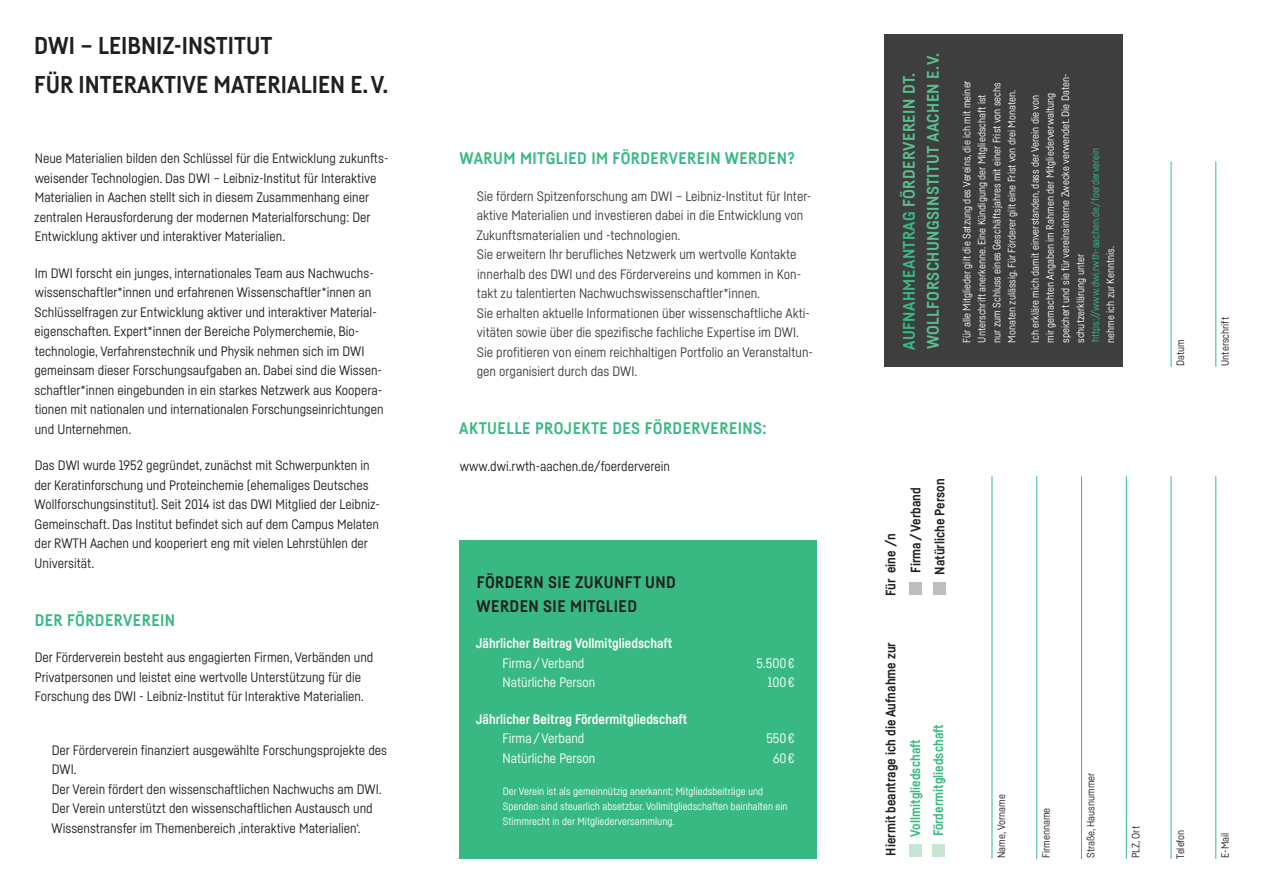
<style>
.page{position:relative;width:1263px;height:893px;background:#fff}
.page>*{position:absolute;margin:0;border:0;box-sizing:border-box;transform-origin:0 0}
.T3___Headline_Fließt{font:700 24px/39px "Fabrikat Kompakt";color:#231f20}
.T4___Subline_Fließte{font:700 16.5px "Fabrikat Kompakt";letter-spacing:.025em;color:#38b983}
.T4___Subline_Fließte-2{font:700 16.5px/24px "Fabrikat Kompakt";letter-spacing:.025em;color:#5abf8e}
.T4___Subline_Fließte-3{font:700 16.5px/24px "Fabrikat Kompakt";letter-spacing:.025em;color:#231f20}
.P1___Fließtext{font:13.5px/19.5px "Fabrikat Kompakt";color:#231f20}
.t1{font:13.5px/19.5px "Fabrikat Kompakt";color:#3e3e3f}
.P1___Fließtext-2{font:13.5px "Fabrikat Kompakt";color:#fff}
.P1___Fließtext-3{font:700 13.5px "Fabrikat Kompakt";color:#fff}
.P1___Fließtext-4{font:700 13.5px "Fabrikat Kompakt";color:#231f20}
.P1___Fließtext-5{font:700 13.5px "Fabrikat Kompakt";color:#38b983}
.P2___Marginalien_nic{font:10.5px/15px "Fabrikat Kompakt";color:#fff}
.P2___Marginalien_ein{font:10.5px/15px "Fabrikat Kompakt";color:#fff}
.P2___Kontaktdaten{font:10.5px "Fabrikat Kompakt";color:#231f20}
.s1{color:#38b983}
</style>
<div class="page">
<div style="left:884px;top:34px;width:239px;height:333px;background:#3e3e3f"></div>
<hr style="left:991px;top:476px;width:1px;height:383px;background:#38b983">
<hr style="left:1036px;top:476px;width:1px;height:383px;background:#38b983">
<hr style="left:1081px;top:476px;width:1px;height:383px;background:#38b983">
<hr style="left:1126px;top:476px;width:1px;height:383px;background:#38b983">
<hr style="left:1171px;top:476px;width:1px;height:383px;background:#38b983">
<hr style="left:1215px;top:476px;width:1px;height:383px;background:#38b983">
<hr style="left:1171px;top:162px;width:1px;height:205px;background:#38b983">
<hr style="left:1215px;top:162px;width:1px;height:205px;background:#38b983">
<div style="left:459px;top:540px;width:357px;height:319px;background:#38b983"></div>
<div style="left:909px;top:844px;width:12px;height:12px;background:#c8e5d4"></div>
<div style="left:932px;top:844px;width:12px;height:12px;background:#c8e5d4"></div>
<div style="left:909px;top:583px;width:12px;height:12px;background:#bcbdc0"></div>
<div style="left:933px;top:583px;width:12px;height:12px;background:#bcbdc0"></div>
<p class="T3___Headline_Fließt" style="left:34px;top:25px;width:356px">DWI – LEIBNIZ-INSTITUT<br>FÜR INTERAKTIVE MATERIALIEN E. V.</p>
<p class="P1___Fließtext" style="left:34px;top:148px;width:356px">Neue Materialien bilden den Schlüssel für die Entwicklung zukunfts&shy;weisender Technologien. Das DWI – Leibniz-Institut für Interaktive Materialien in Aachen stellt sich in diesem Zusammenhang einer zentralen Herausforderung der modernen Materialforschung: Der Entwicklung aktiver und interaktiver Materialien.</p>
<p class="P1___Fließtext" style="left:34px;top:263px;width:351px">Im DWI forscht ein junges, internationales Team aus Nachwuchs&shy;wissenschaftler*innen und erfahrenen Wissenschaftler*innen an Schlüsselfragen zur Entwicklung aktiver und interaktiver Material&shy;eigenschaften. Expert*innen der Bereiche Polymerchemie, Bio&shy;technologie, Verfahrenstechnik und Physik nehmen sich im DWI gemeinsam dieser Forschungsaufgaben an. Dabei sind die Wissen&shy;schaftler*innen eingebunden in ein starkes Netzwerk aus Koopera&shy;tionen mit nationalen und internationalen Forschungseinrichtungen und Unternehmen.</p>
<p class="P1___Fließtext" style="left:34px;top:455px;width:347px">Das DWI wurde 1952 gegründet, zunächst mit Schwerpunkten in der Keratinforschung und Proteinchemie (ehemaliges Deutsches Wollforschungsinstitut). Seit 2014 ist das DWI Mitglied der Leibniz-Gemeinschaft. Das Institut befindet sich auf dem Campus Melaten der RWTH Aachen und kooperiert eng mit vielen Lehrstühlen der Universität.</p>
<p class="T4___Subline_Fließte" style="left:35px;top:610px;width:142px">DER FÖRDERVEREIN</p>
<p class="P1___Fließtext" style="left:35px;top:647px;width:340px">Der Förderverein besteht aus engagierten Firmen, Verbänden und<br>Privatpersonen und leistet eine wertvolle Unterstützung für die<br>Forschung des DWI - Leibniz-Institut für Interaktive Materialien.</p>
<p class="P1___Fließtext" style="left:52px;top:740px;width:337px">Der Förderverein finanziert ausgewählte Forschungsprojekte des<br>DWI.</p>
<p class="P1___Fließtext" style="left:52px;top:779px;width:331px">Der Verein fördert den wissenschaftlichen Nachwuchs am DWI.</p>
<p class="P1___Fließtext" style="left:52px;top:798px;width:323px">Der Verein unterstützt den wissenschaftlichen Austausch und<br>Wissenstransfer im Themenbereich ‚interaktive Materialien‘.</p>
<p class="T4___Subline_Fließte" style="left:460px;top:148px;width:337px">WARUM MITGLIED IM FÖRDERVEREIN WERDEN?</p>
<p class="t1" style="left:476px;top:186px;width:337px">Sie fördern Spitzenforschung am DWI – Leibniz-Institut für Inter&shy;aktive Materialien und investieren dabei in die Entwicklung von<br>Zukunftsmaterialien und -technologien.</p>
<p class="t1" style="left:477px;top:244px;width:326px">Sie erweitern Ihr berufliches Netzwerk um wertvolle Kontakte innerhalb des DWI und des Fördervereins und kommen in Kon&shy;takt zu talentierten Nachwuchswissenschaftler*innen.</p>
<p class="t1" style="left:477px;top:303px;width:335px">Sie erhalten aktuelle Informationen über wissenschaftliche Akti&shy;vitäten sowie über die spezifische fachliche Expertise im DWI.</p>
<p class="t1" style="left:477px;top:342px;width:338px">Sie profitieren von einem reichhaltigen Portfolio an Veranstaltun&shy;gen organisiert durch das DWI.</p>
<p class="T4___Subline_Fließte" style="left:459px;top:418px;width:309px">AKTUELLE PROJEKTE DES FÖRDERVEREINS:</p>
<p class="P1___Fließtext" style="left:460px;top:456px;width:212px">www.dwi.rwth-aachen.de/foerderverein</p>
<p class="T4___Subline_Fließte-3" style="left:477px;top:570px;width:201px">FÖRDERN SIE ZUKUNFT UND<br>WERDEN SIE MITGLIED</p>
<p class="P1___Fließtext-3" style="left:476px;top:635px;width:198px">Jährlicher Beitrag Vollmitgliedschaft</p>
<p class="P1___Fließtext-2" style="left:502px;top:655px;width:83px">Firma / Verband</p>
<p class="P1___Fließtext-2" style="left:756px;top:655px;width:40px">5.500 €</p>
<p class="P1___Fließtext-2" style="left:502px;top:674px;width:94px">Natürliche Person</p>
<p class="P1___Fließtext-2" style="left:767px;top:674px;width:29px">100 €</p>
<p class="P1___Fließtext-3" style="left:476px;top:711px;width:213px">Jährlicher Beitrag Fördermitgliedschaft</p>
<p class="P1___Fließtext-2" style="left:502px;top:730px;width:83px">Firma / Verband</p>
<p class="P1___Fließtext-2" style="left:766px;top:730px;width:30px">550 €</p>
<p class="P1___Fließtext-2" style="left:502px;top:750px;width:94px">Natürliche Person</p>
<p class="P1___Fließtext-2" style="left:773px;top:750px;width:23px">60 €</p>
<p class="P2___Marginalien_ein" style="left:503px;top:783px;width:286px">Der Verein ist als gemeinnützig anerkannt; Mitgliedsbeiträge und<br>Spenden sind steuerlich absetzbar. Vollmitgliedschaften beinhalten ein<br>Stimmrecht in der Mitgliederversammlung.</p>
<p class="T4___Subline_Fließte-2" style="left:897px;top:350px;width:299px;rotate:-90deg"><span class="s1">AUFNAHMEANTRAG</span> FÖRDERVEREIN DT.<br>WOLLFORSCHUNGSINSTITUT AACHEN E. V.</p>
<p class="P2___Marginalien_nic" style="left:959px;top:343px;width:264px;rotate:-90deg">Für alle Mitglieder gilt die Satzung des Vereins, die ich mit meiner Unterschrift anerkenne. Eine Kündigung der Mitgliedschaft ist nur zum Schluss eines Geschäftsjahres mit einer Frist von sechs Monaten zulässig. Für Förderer gilt eine Frist von drei Monaten.</p>
<p class="P2___Marginalien_nic" style="left:1027px;top:343px;width:271px;rotate:-90deg">Ich erkläre mich damit einverstanden, dass der Verein die von<br>mir gemachten Angaben im Rahmen der Mitgliederverwaltung speichert und sie für vereinsinterne Zwecke verwendet. Die Daten&shy;schutzerklärung unter <span class="s1">https://www.dwi.rwth-aachen.de/foerderverein<br></span>nehme ich zur Kenntnis.</p>
<p class="P2___Kontaktdaten" style="left:1174px;top:366px;width:28px;rotate:-90deg">Datum</p>
<p class="P2___Kontaktdaten" style="left:1219px;top:366px;width:50px;rotate:-90deg">Unterschrift</p>
<p class="P1___Fließtext-4" style="left:882px;top:596px;width:64px;rotate:-90deg">Für eine /n</p>
<p class="P1___Fließtext-4" style="left:907px;top:573px;width:87px;rotate:-90deg">Firma / Verband</p>
<p class="P1___Fließtext-4" style="left:931px;top:575px;width:98px;rotate:-90deg">Natürliche Person</p>
<p class="P1___Fließtext-4" style="left:882px;top:856px;width:215px;rotate:-90deg">Hiermit beantrage ich die Aufnahme zur</p>
<p class="P1___Fließtext-5" style="left:907px;top:837px;width:99px;rotate:-90deg">Vollmitgliedschaft</p>
<p class="P1___Fließtext-5" style="left:930px;top:836px;width:114px;rotate:-90deg">Fördermitgliedschaft</p>
<p class="P2___Kontaktdaten" style="left:995px;top:858px;width:65px;rotate:-90deg">Name, Vorname</p>
<p class="P2___Kontaktdaten" style="left:1040px;top:858px;width:52px;rotate:-90deg">Firmenname</p>
<p class="P2___Kontaktdaten" style="left:1084px;top:858px;width:87px;rotate:-90deg">Straße, Hausnummer</p>
<p class="P2___Kontaktdaten" style="left:1129px;top:858px;width:33px;rotate:-90deg">PLZ, Ort</p>
<p class="P2___Kontaktdaten" style="left:1174px;top:859px;width:31px;rotate:-90deg">Telefon</p>
<p class="P2___Kontaktdaten" style="left:1219px;top:858px;width:27px;rotate:-90deg">E-Mail</p>
</div>
